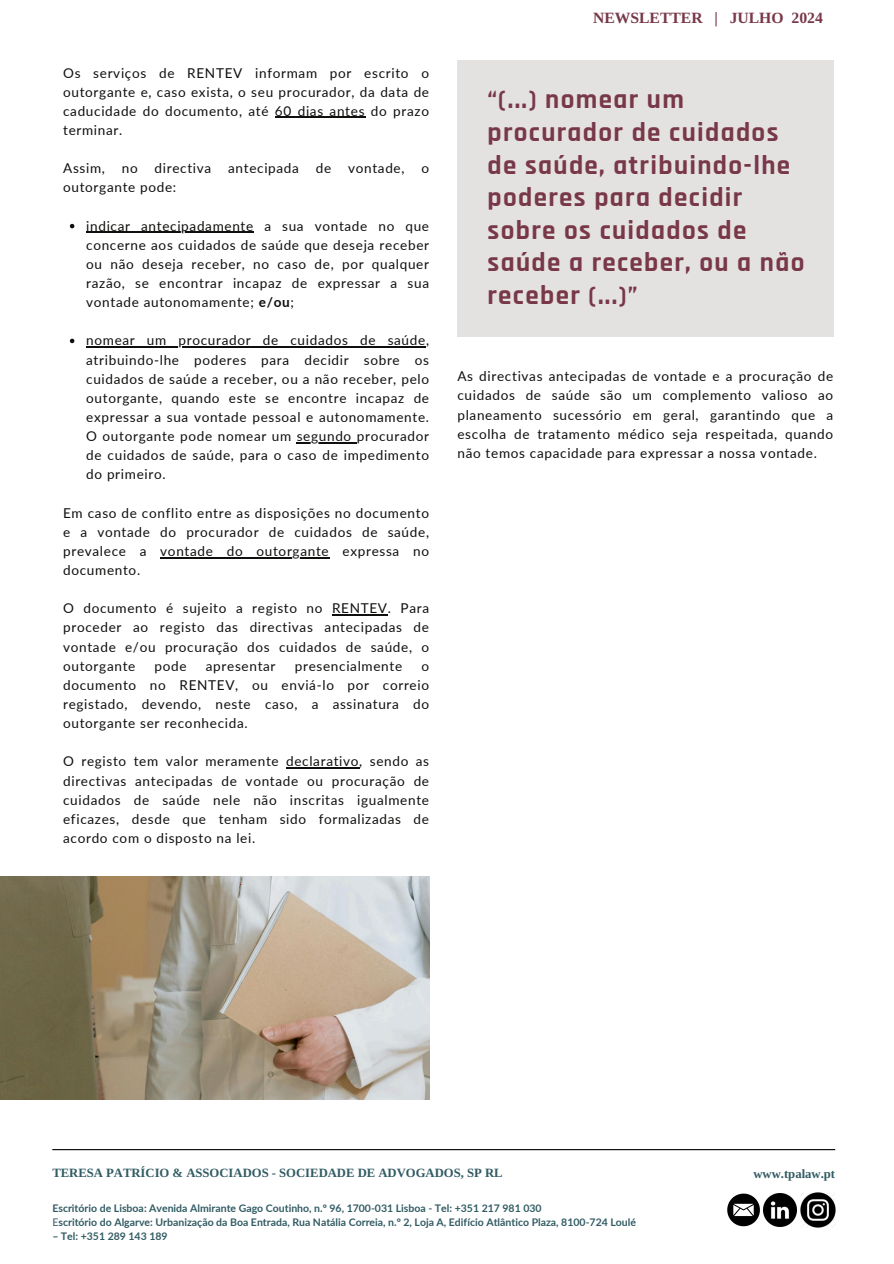
<style>
.page{position:relative;width:894px;height:1264px;background:#fff}
.page>*{position:absolute;margin:0;border:0;box-sizing:border-box;transform-origin:0 0}
.t1{font:700 27px/32.7px "Rajdhani";letter-spacing:.05em;color:#783849}
.t2{font:700 15.6px "Libra Serif Modern";color:#783849}
.t3{font:13.5px/19.2px "Lato";letter-spacing:.05em;color:#100f0e;text-align:justify}
.t4{font:700 12.75px "Libra Serif Modern";color:#315b63}
.t5{font:700 12.6px "Libra Serif Modern";color:#315b63}
.t6{font:700 10.5px/14px "Lato";color:#315b63}
.s1{font-weight:700}
.s2{font-weight:400}
</style>
<div class="page">
<div style="left:457px;top:60px;width:376px;height:277px;background:#e4e1e1"></div>
<img style="left:0;top:876px;width:429px;height:223px">
<hr style="left:275px;top:117px;width:90px;height:1px;background:#100f0e">
<svg style="left:70px;top:224px;width:4px;height:4px"></svg>
<hr style="left:86px;top:232px;width:168px;height:1px;background:#100f0e">
<svg style="left:70px;top:339px;width:4px;height:4px"></svg>
<hr style="left:86px;top:346px;width:340px;height:2px;background:#100f0e">
<hr style="left:297px;top:442px;width:60px;height:1px;background:#100f0e">
<hr style="left:160px;top:557px;width:169px;height:1px;background:#100f0e">
<hr style="left:332px;top:614px;width:56px;height:1px;background:#100f0e">
<hr style="left:286px;top:767px;width:73px;height:1px;background:#100f0e">
<svg style="left:727px;top:1193px;width:32px;height:33px"></svg>
<img style="left:763px;top:1193px;width:33px;height:33px">
<img style="left:800px;top:1192px;width:35px;height:35px">
<hr style="left:52px;top:1149px;width:783px;height:1px;background:#000">
<h5 class="t3" style="left:63px;top:63px;width:367px">Os serviços de RENTEV informam por escrito o outorgante e, caso exista, o seu procurador, da data de caducidade do documento, até 60 dias antes do prazo terminar.</h5>
<h5 class="t3" style="left:63px;top:158px;width:367px">Assim, no directiva antecipada de vontade, o outorgante pode:</h5>
<p class="t3" style="left:86px;top:216px;width:344px">indicar antecipadamente a sua vontade no que concerne aos cuidados de saúde que deseja receber ou não deseja receber, no caso de, por qualquer razão, se encontrar incapaz de expressar a sua vontade autonomamente; <span class="s1">e/ou</span>;</p>
<p class="t3" style="left:86px;top:330px;width:344px">nomear um procurador de cuidados de saúde, atribuindo-lhe poderes para decidir sobre os cuidados de saúde a receber, ou a não receber, pelo outorgante, quando este se encontre incapaz de expressar a sua vontade pessoal e autonomamente.<br>O outorgante pode nomear um segundo procurador</p>
<h5 class="t3" style="left:86px;top:445px;width:344px">de cuidados de saúde, para o caso de impedimento do primeiro.</h5>
<h5 class="t3" style="left:63px;top:503px;width:367px">Em caso de conflito entre as disposições no documento e a vontade do procurador de cuidados de saúde, prevalece a</h5>
<h5 class="t3" style="left:160px;top:541px;width:270px">vontade do outorgante expressa no</h5>
<h5 class="t3" style="left:63px;top:560px;width:79px">documento.</h5>
<h5 class="t3" style="left:63px;top:598px;width:367px">O documento é sujeito a registo no RENTEV. Para</h5>
<h5 class="t3" style="left:63px;top:617px;width:367px">proceder ao registo das directivas antecipadas de vontade e/ou procuração dos cuidados de saúde, o outorgante</h5>
<h5 class="t3" style="left:154px;top:656px;width:34px">pode</h5>
<h5 class="t3" style="left:206px;top:656px;width:71px">apresentar</h5>
<h5 class="t3" style="left:295px;top:656px;width:109px">presencialmente</h5>
<h5 class="t3" style="left:63px;top:656px;width:367px;text-indent:358px">o documento no RENTEV, ou enviá-lo por correio registado, devendo, neste caso, a assinatura do outorgante ser reconhecida.</h5>
<h5 class="t3" style="left:63px;top:751px;width:367px">O registo tem valor meramente declarativo, sendo as</h5>
<h1 class="t3" style="left:63px;top:770px;width:367px">directivas antecipadas de vontade ou procuração de cuidados de saúde nele não inscritas igualmente eficazes, desde que tenham sido formalizadas de acordo com o disposto na lei.</h1>
<p class="t2" style="left:593px;top:9px;width:231px">NEWSLETTER | JULHO 2024</p>
<h5 class="t1" style="left:487px;top:84px;width:318px">“(...) nomear um procurador de cuidados de saúde, atribuindo-lhe poderes para decidir sobre os cuidados de saúde a receber, ou a não receber (...)”</h5>
<h4 class="t3" style="left:457px;top:366px;width:377px">As directivas antecipadas de vontade e a procuração de cuidados de saúde são um complemento valioso ao planeamento sucessório em geral, garantindo que a escolha de tratamento médico seja respeitada, quando não temos capacidade para expressar a nossa vontade.</h4>
<p class="t5" style="left:52px;top:1165px;width:451px">TERESA PATRÍCIO &amp; ASSOCIADOS - SOCIEDADE DE ADVOGADOS, SP RL</p>
<p class="t6" style="left:52px;top:1200px;width:585px">Escritório de Lisboa: Avenida Almirante Gago Coutinho, n.º 96, 1700-031 Lisboa - Tel: +351 217 981 030<br><span class="s2">E</span>scritório do Algarve: Urbanização da Boa Entrada, Rua Natália Correia, n.º 2, Loja A, Edifício Atlântico Plaza, 8100-724 Loulé</p>
<p class="t6" style="left:52px;top:1228px;width:117px">– Tel: +351 289 143 189</p>
<p class="t4" style="left:753px;top:1166px;width:83px">www.tpalaw.pt</p>
</div>
